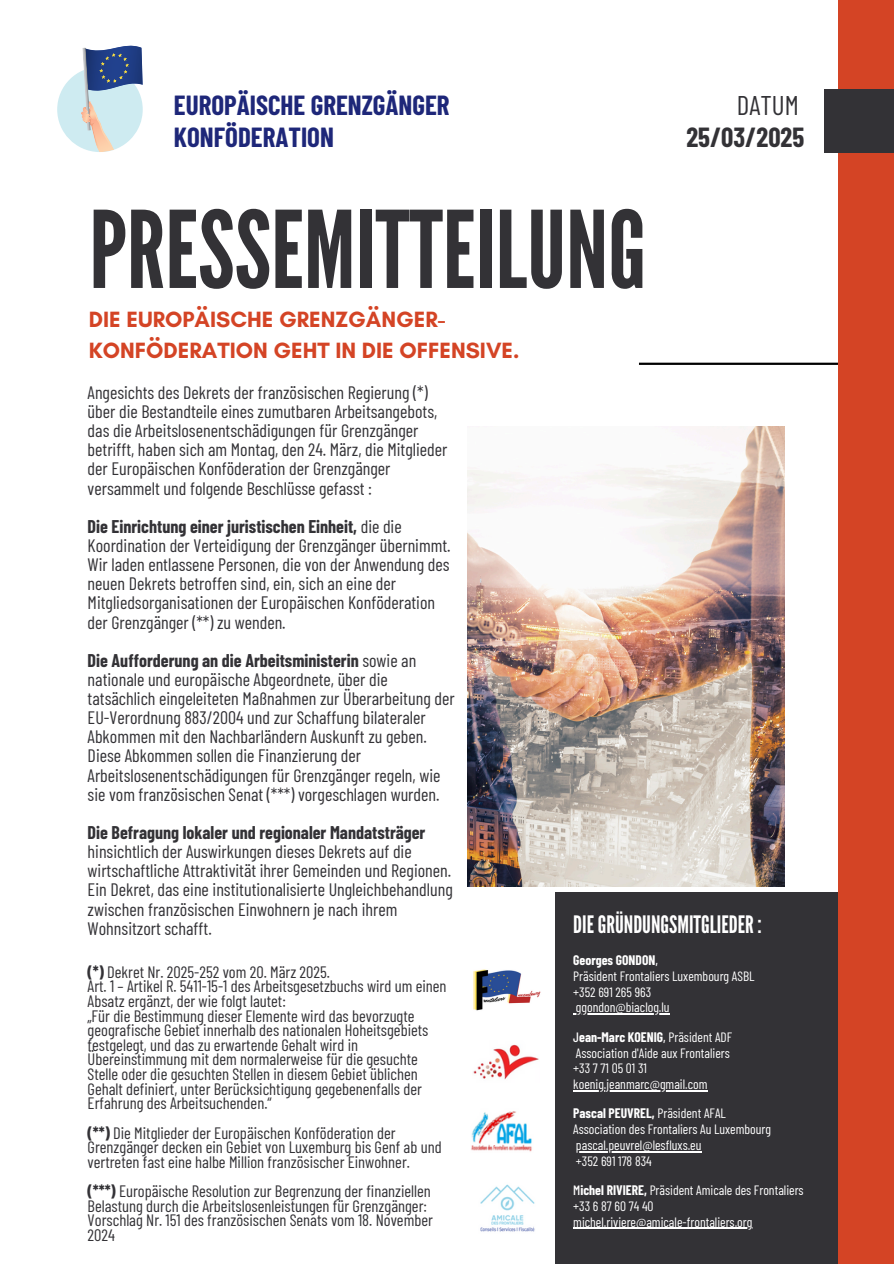
<style>
.page{position:relative;width:894px;height:1264px;background:#fff}
.page>*{position:absolute;margin:0;border:0;box-sizing:border-box;transform-origin:0 0}
.t1{font:106.5px "League Gothic";color:#333236}
.t2{font:700 27px/31.5px "Barlow Condensed";color:#1e2779}
.t3{font:700 27px "Barlow Condensed";color:#333236}
.t4{font:27px "Barlow Condensed";color:#333236}
.t5{font:24px "League Gothic";color:#fff}
.t6{font:700 22.5px/30.3px "Glacial Indifference";color:#d44425}
.t7{font:18px/19.2px "Barlow Condensed";color:#333236}
.t8{font:16.5px/14.7px "Barlow Condensed";color:#333236}
.t9{font:13.5px "Barlow Condensed";color:#fff}
.t10{font:700 13.5px "Barlow Condensed";color:#fff}
.s1{font-weight:700}
.s2{font-weight:500}
.s3{font-weight:400}
</style>
<div class="page">
<div style="left:555px;top:892px;width:338px;height:371px;background:#333236"></div>
<hr style="left:638px;top:362px;width:199px;height:3px;background:#000">
<div style="left:837px;top:0;width:56px;height:1263px;background:#d44425"></div>
<div style="left:824px;top:89px;width:69px;height:63px;background:#333236"></div>
<img style="left:467px;top:427px;width:317px;height:459px">
<svg style="left:57px;top:45px;width:86px;height:107px"></svg>
<img style="left:471px;top:1111px;width:61px;height:41px">
<img style="left:480px;top:1184px;width:55px;height:48px">
<img style="left:473px;top:1044px;width:66px;height:36px">
<hr style="left:573px;top:1227px;width:179px;height:1px;background:#fff">
<hr style="left:573px;top:1090px;width:134px;height:1px;background:#fff">
<hr style="left:575px;top:1151px;width:126px;height:1px;background:#fff">
<hr style="left:575px;top:1013px;width:94px;height:1px;background:#fff">
<img style="left:473px;top:969px;width:68px;height:42px">
<h4 class="t2" style="left:174px;top:89px;width:277px">EUROPÄISCHE GRENZGÄNGER<br>KONFÖDERATION</h4>
<h3 class="t1" style="left:89px;top:188px;width:558px">PRESSEMITTEILUNG</h3>
<p class="t6" style="left:89px;top:304px;width:432px">DIE EUROPÄISCHE GRENZGÄNGER-<br>KONFÖDERATION GEHT IN DIE OFFENSIVE.</p>
<h2 class="t4" style="left:736px;top:88px;width:63px">DATUM</h2>
<h1 class="t3" style="left:686px;top:120px;width:119px">25/03/2025</h1>
<p class="t7" style="left:88px;top:382px;width:361px">Angesichts des Dekrets der französischen Regierung (*) über die Bestandteile eines zumutbaren Arbeitsangebots, das die Arbeitslosenentschädigungen für Grenzgänger betrifft, haben sich am Montag, den 24. März, die Mitglieder der Europäischen Konföderation der Grenzgänger versammelt und folgende Beschlüsse gefasst :</p>
<h6 class="t7" style="left:88px;top:516px;width:364px"><span class="s1">Die Einrichtung einer juristischen Einheit,</span> die die Koordination der Verteidigung der Grenzgänger übernimmt.<br>Wir laden entlassene Personen, die von der Anwendung des neuen Dekrets betroffen sind, ein, sich an eine der Mitgliedsorganisationen der Europäischen Konföderation der Grenzgänger (**) zu wenden.</h6>
<h6 class="t7" style="left:88px;top:650px;width:368px"><span class="s1">Die Aufforderung an die Arbeitsministerin</span> sowie an nationale und europäische Abgeordnete, über die tatsächlich eingeleiteten Maßnahmen zur Überarbeitung der EU-Verordnung 883/2004 und zur Schaffung bilateraler Abkommen mit den Nachbarländern Auskunft zu geben.<br>Diese Abkommen sollen die Finanzierung der Arbeitslosenentschädigungen für Grenzgänger regeln, wie sie vom französischen Senat (***) vorgeschlagen wurden.</h6>
<h6 class="t7" style="left:88px;top:822px;width:366px"><span class="s1">Die Befragung lokaler und regionaler Mandatsträger </span>hinsichtlich der Auswirkungen dieses Dekrets auf die wirtschaftliche Attraktivität ihrer Gemeinden und Regionen.<br>Ein Dekret, das eine institutionalisierte Ungleichbehandlung zwischen französischen Einwohnern je nach ihrem Wohnsitzort schafft.</h6>
<p class="t8" style="left:88px;top:963px;width:360px"><span class="s1">(*)</span> Dekret Nr. 2025-252 vom 20. März 2025.<br>Art. 1 – Artikel R. 5411-15-1 des Arbeitsgesetzbuchs wird um einen Absatz ergänzt, der wie folgt lautet:<br>„Für die Bestimmung dieser Elemente wird das bevorzugte geografische Gebiet innerhalb des nationalen Hoheitsgebiets festgelegt, und das zu erwartende Gehalt wird in Übereinstimmung mit dem normalerweise für die gesuchte Stelle oder die gesuchten Stellen in diesem Gebiet üblichen Gehalt definiert, unter Berücksichtigung gegebenenfalls der Erfahrung des Arbeitsuchenden.“</p>
<p class="t8" style="left:88px;top:1124px;width:355px"><span class="s1">(**)</span> Die Mitglieder der Europäischen Konföderation der<br>Grenzgänger decken ein Gebiet von Luxemburg bis Genf ab und vertreten fast eine halbe Million französischer Einwohner.</p>
<p class="t8" style="left:88px;top:1183px;width:346px"><span class="s1">(***)</span> Europäische Resolution zur Begrenzung der finanziellen Belastung durch die Arbeitslosenleistungen für Grenzgänger:<br>Vorschlag Nr. 151 des französischen Senats vom 18. November 2024</p>
<h6 class="t5" style="left:573px;top:910px;width:190px">DIEGRÜNDUNGSMITGLIEDER:</h6>
<p class="t10" style="left:573px;top:951px;width:86px">Georges GONDON<span class="s2">,</span></p>
<p class="t9" style="left:573px;top:967px;width:183px">Präsident Frontaliers Luxembourg ASBL</p>
<p class="t9" style="left:573px;top:983px;width:79px">+352 691 265 963</p>
<h6 class="t9" style="left:575px;top:998px;width:95px">ggondon@biaclog.lu</h6>
<p class="t10" style="left:573px;top:1028px;width:161px"><span class="s2">J</span>ean-Marc KOENIG<span class="s2">,</span> <span class="s3">Präsident ADF</span></p>
<p class="t9" style="left:575px;top:1043px;width:155px">Association d'Aide aux Frontaliers</p>
<p class="t9" style="left:573px;top:1059px;width:75px">+33 7 71 05 01 31</p>
<p class="t9" style="left:573px;top:1075px;width:136px">koenig.jeanmarc@gmail.com</p>
<p class="t10" style="left:573px;top:1104px;width:154px">Pascal PEUVREL, <span class="s3">Präsident AFAL</span></p>
<p class="t9" style="left:573px;top:1120px;width:199px">Association des Frontaliers Au Luxembourg</p>
<p class="t9" style="left:575px;top:1136px;width:127px">pascal.peuvrel@lesfluxs.eu</p>
<p class="t9" style="left:575px;top:1152px;width:77px">+352 691 178 834</p>
<p class="t9" style="left:573px;top:1181px;width:232px"><span class="s2">M</span><span class="s1">ichel RIVIERE,</span> Präsident Amicale des Frontaliers</p>
<h5 class="t9" style="left:573px;top:1197px;width:82px">+33 6 87 60 74 40</h5>
<p class="t9" style="left:573px;top:1213px;width:180px">michel.riviere@amicale-frontaliers.org</p>
</div>
